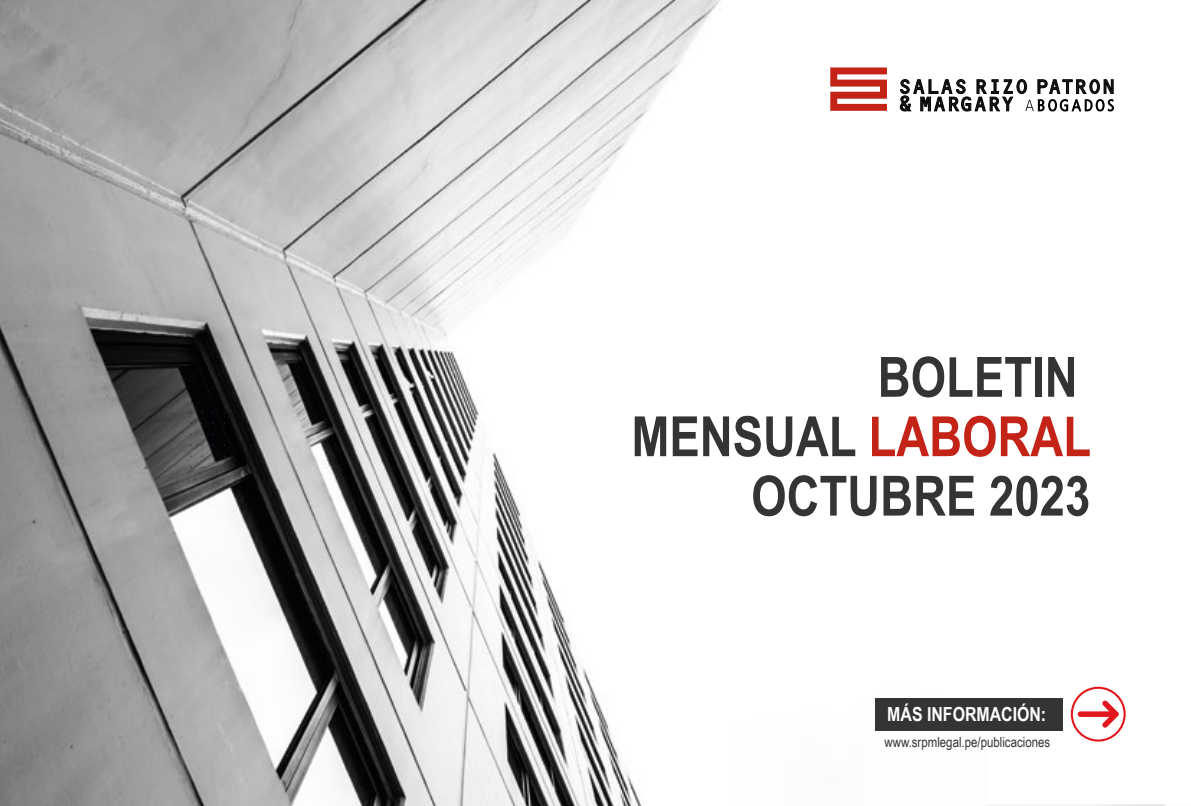
<style>
.page{position:relative;width:1191px;height:806px;background:#fff}
.page>*{position:absolute;margin:0;border:0;box-sizing:border-box;transform-origin:0 0}
.t1{font:700 55.6px/59.4px "Arial Narrow";color:#343434;text-align:right}
.t2{font:700 19.4px "Arial Narrow";color:#fff}
.t3{font:14px "Arial Narrow";color:#343434}
.s1{color:#c42317}
</style>
<div class="page">
<svg style="left:1070px;top:687px;width:55px;height:54px"></svg>
<img style="left:0;top:0;width:987px;height:806px">
<div style="left:875px;top:698px;width:188px;height:32px;background:#343434"></div>
<svg style="left:830px;top:67px;width:57px;height:44px"></svg>
<svg style="left:900px;top:79px;width:213px;height:32px"></svg>
<p class="t1" style="left:631px;top:345px;width:461px">BOLETIN<br>MENSUAL <span class="s1">LABORAL<br></span>OCTUBRE 2023</p>
<p class="t2" style="left:887px;top:699px;width:160px">MÁS INFORMACIÓN:</p>
<p class="t3" style="left:884px;top:732px;width:167px">www.srpmlegal.pe/publicaciones</p>
</div>
